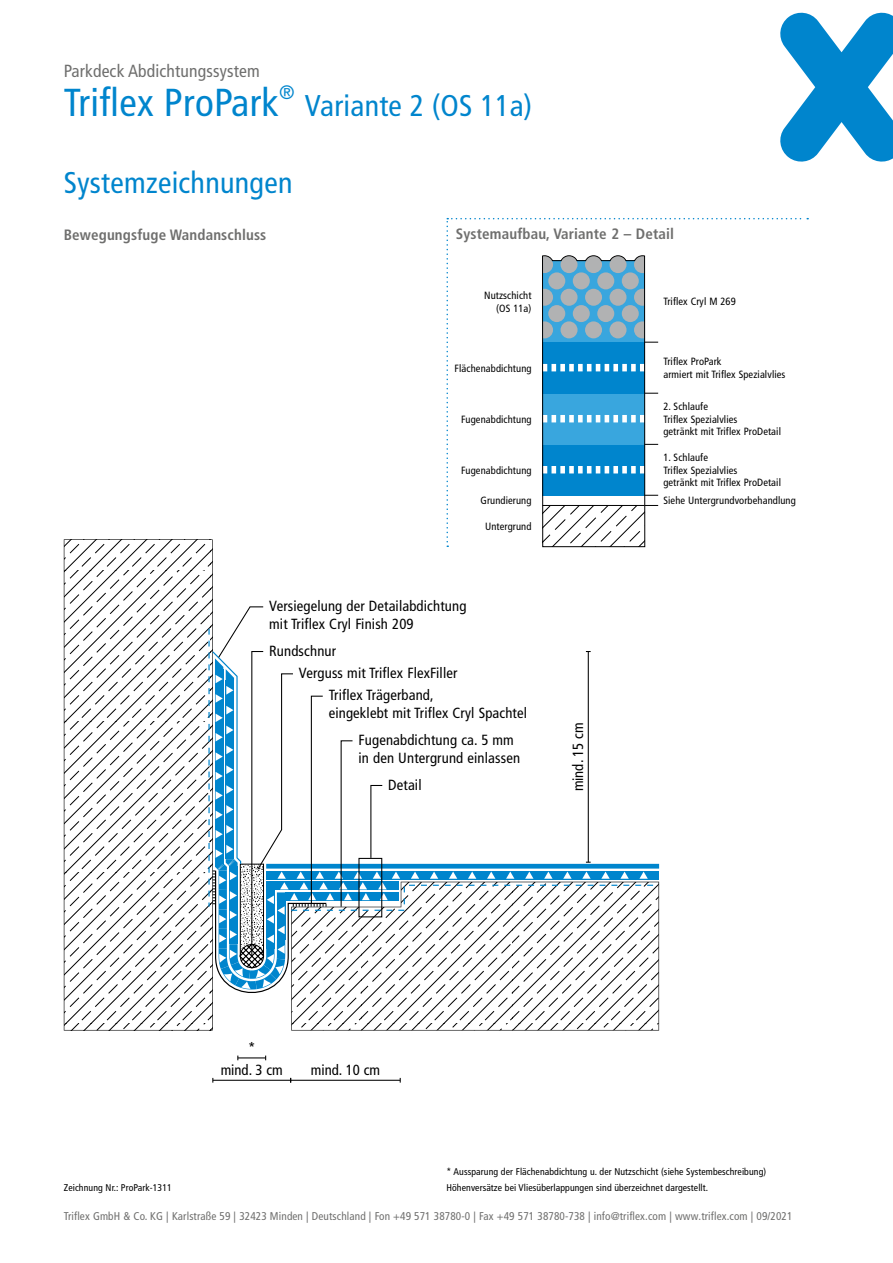
<style>
.page{position:relative;width:893px;height:1263px;background:#fff}
.page>*{position:absolute;margin:0;border:0;box-sizing:border-box;transform-origin:0 0}
.t1{font:condensed 39px "Frutiger LT Pro";letter-spacing:.01em;color:#0085cd}
.t2{font:condensed 30px "Frutiger LT Pro";letter-spacing:.01em;color:#0085cd}
.t3{font:condensed 17.55px "Frutiger LT Pro";letter-spacing:.01em;color:#6f6f6e}
.t4{font:700 condensed 15px "Frutiger LT Pro";letter-spacing:.01em;color:#6f6f6e}
.t5{font:condensed 14.7px/17.9px "Frutiger LT Pro";letter-spacing:.01em;color:#000}
.t6{font:condensed 11.25px "Frutiger LT Pro";letter-spacing:.01em;color:#6f6f6e}
.t7{font:condensed 10.5px/12.8px "Frutiger LT Pro";letter-spacing:.01em;color:#000}
.t8{font:condensed 9.75px "Frutiger LT Pro";letter-spacing:.01em;color:#000}
</style>
<div class="page">
<svg style="left:780px;top:13px;width:113px;height:149px"></svg>
<svg style="left:64px;top:539px;width:149px;height:491px"></svg>
<svg style="left:291px;top:1005px;width:368px;height:25px"></svg>
<svg style="left:237px;top:1055px;width:29px;height:5px"></svg>
<hr style="left:213px;top:1080px;width:78px;height:1px;background:#000">
<hr style="left:291px;top:1080px;width:109px;height:1px;background:#000">
<svg style="left:208px;top:606px;width:451px;height:399px"></svg>
<svg style="left:446px;top:218px;width:362px;height:329px"></svg>
<h3 class="t3" style="left:64px;top:61px;width:198px">Parkdeck Abdichtungssystem</h3>
<h1 class="t1" style="left:64px;top:80px;width:233px">Triflex ProPark<sup>®</sup></h1>
<h2 class="t2" style="left:305px;top:88px;width:229px">Variante 2 (OS 11a)</h2>
<h2 class="t2" style="left:64px;top:165px;width:230px">Systemzeichnungen</h2>
<h3 class="t4" style="left:64px;top:225px;width:204px">Bewegungsfuge Wandanschluss</h3>
<h3 class="t4" style="left:456px;top:224px;width:220px">Systemaufbau, Variante 2 – Detail</h3>
<p class="t7" style="left:484px;top:289px;width:49px;text-align:right">Nutzschicht (OS 11a)</p>
<p class="t7" style="left:663px;top:295px;width:74px">Triflex Cryl M 269</p>
<p class="t7" style="left:455px;top:362px;width:78px">Flächenabdichtung</p>
<p class="t7" style="left:663px;top:355px;width:124px">Triflex ProPark<br>armiert mit Triflex Spezialvlies</p>
<p class="t7" style="left:461px;top:413px;width:72px">Fugenabdichtung</p>
<p class="t7" style="left:663px;top:400px;width:119px">2. Schlaufe<br>Triflex Spezialvlies<br>getränkt mit Triflex ProDetail</p>
<p class="t7" style="left:461px;top:464px;width:72px">Fugenabdichtung</p>
<p class="t7" style="left:480px;top:494px;width:53px">Grundierung</p>
<p class="t7" style="left:485px;top:520px;width:48px">Untergrund</p>
<p class="t7" style="left:663px;top:451px;width:119px">1. Schlaufe<br>Triflex Spezialvlies<br>getränkt mit Triflex ProDetail</p>
<p class="t7" style="left:663px;top:494px;width:134px">Siehe Untergrundvorbehandlung</p>
<h3 class="t5" style="left:269px;top:597px;width:199px">Versiegelung der Detailabdichtung mit Triflex Cryl Finish 209</h3>
<h3 class="t5" style="left:299px;top:639px;width:160px;line-height:22.4px;text-indent:-30px">Rundschnur<br>Verguss mit Triflex FlexFiller</h3>
<h3 class="t5" style="left:329px;top:686px;width:200px">Triflex Trägerband,<br>eingeklebt mit Triflex Cryl Spachtel</h3>
<h3 class="t5" style="left:358px;top:731px;width:163px">Fugenabdichtung ca. 5 mm in den Untergrund einlassen</h3>
<h3 class="t5" style="left:388px;top:776px;width:35px">Detail</h3>
<h3 class="t5" style="left:569px;top:791px;width:71px;rotate:-90deg">mind. 15 cm</h3>
<h3 class="t5" style="left:221px;top:1037px;width:64px;line-height:22.4px;text-align:center">*<br>mind. 3 cm</h3>
<h3 class="t5" style="left:311px;top:1061px;width:71px">mind. 10 cm</h3>
<p class="t8" style="left:64px;top:1181px;width:110px">Zeichnung Nr.: ProPark-1311</p>
<p class="t8" style="left:446px;top:1166px;width:321px">* Aussparung der Flächenabdichtung u. der Nutzschicht (siehe Systembeschreibung)</p>
<p class="t8" style="left:446px;top:1181px;width:263px">Höhenversätze bei Vliesüberlappungen sind überzeichnet dargestellt.</p>
<p class="t6" style="left:64px;top:1210px;width:730px">Triflex GmbH &amp; Co. KG | Karlstraße 59 | 32423 Minden | Deutschland | Fon +49 571 38780-0 | Fax +49 571 38780-738 | info@triflex.com | www.triflex.com | 09/2021</p>
</div>
